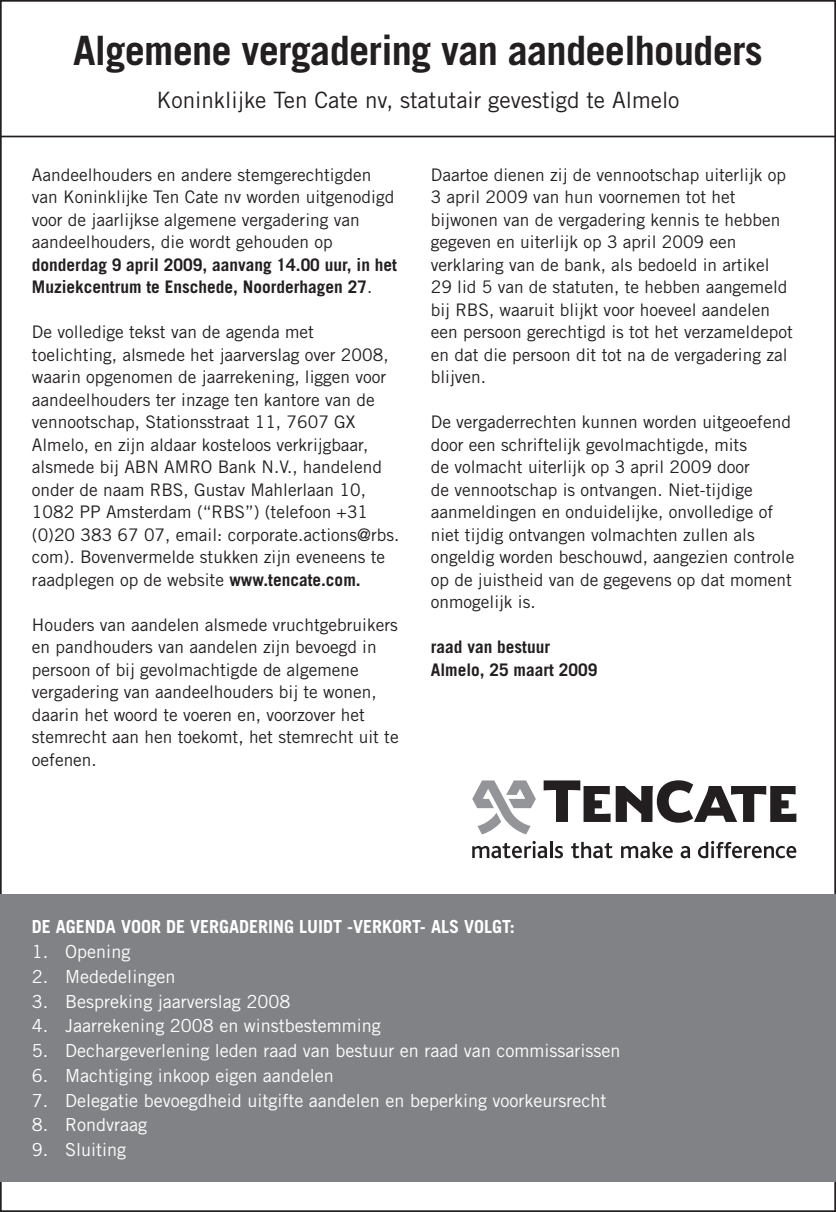
<style>
.page{position:relative;width:836px;height:1212px;background:#fff}
.page>*{position:absolute;margin:0;border:0;box-sizing:border-box;transform-origin:0 0}
.t1{font:700 40.5px "Trade Gothic";letter-spacing:-.02em;color:#231f20}
.t2{font:22.5px "Trade Gothic";color:#231f20}
.t3{font:18px "Trade Gothic";color:#fff}
.t4{font:700 18px "Trade Gothic";color:#fff}
.t5{font:17.32px/22.5px "Trade Gothic";color:#231f20}
.t6{font:700 17.32px/22.5px "Trade Gothic";color:#231f20}
.s1{font-weight:400}
.s2{font-weight:700}
</style>
<div class="page">
<div style="left:0;top:895px;width:836px;height:287px;background:#808285"></div>
<svg style="left:472px;top:780px;width:64px;height:54px"></svg>
<svg style="left:543px;top:780px;width:253px;height:43px"></svg>
<svg style="left:472px;top:841px;width:75px;height:17px"></svg>
<svg style="left:554px;top:846px;width:9px;height:12px"></svg>
<svg style="left:571px;top:842px;width:41px;height:16px"></svg>
<svg style="left:621px;top:842px;width:51px;height:16px"></svg>
<svg style="left:680px;top:846px;width:10px;height:12px"></svg>
<svg style="left:698px;top:841px;width:98px;height:17px"></svg>
<hr style="left:549px;top:842px;width:3px;height:16px;background:#231f20">
<hr style="left:0;top:136px;width:836px;height:1px;background:#231f20">
<h1 class="t1" style="left:73px;top:25px;width:691px">Algemene vergadering van aandeelhouders</h1>
<p class="t2" style="left:156px;top:86px;width:524px">Koninklijke Ten Cate nv, statutair gevestigd te Almelo</p>
<p class="t5" style="left:32px;top:163px;width:364px">Aandeelhouders en andere stemgerechtigden van Koninklijke Ten Cate nv worden uitgenodigd voor de jaarlijkse algemene vergadering van aandeelhouders, die wordt gehouden op</p>
<p class="t6" style="left:32px;top:253px;width:366px">donderdag 9 april 2009, aanvang 14.00 uur, in het<br>Muziekcentrum te Enschede, Noorderhagen 27<span class="s1">.</span></p>
<p class="t5" style="left:32px;top:320px;width:369px">De volledige tekst van de agenda met toelichting, alsmede het jaarverslag over 2008, waarin opgenomen de jaarrekening, liggen voor aandeelhouders ter inzage ten kantore van de vennootschap, Stationsstraat 11, 7607 GX Almelo, en zijn aldaar kosteloos verkrijgbaar, alsmede bij ABN AMRO Bank N.V., handelend onder de naam RBS, Gustav Mahlerlaan 10, 1082 PP Amsterdam (“RBS”) (telefoon +31 (0)20 383 67 07, email: corporate.actions@rbs. com). Bovenvermelde stukken zijn eveneens te raadplegen op de website <span class="s2">www.tencate.com.</span></p>
<p class="t5" style="left:32px;top:613px;width:368px">Houders van aandelen alsmede vruchtgebruikers en pandhouders van aandelen zijn bevoegd in persoon of bij gevolmachtigde de algemene vergadering van aandeelhouders bij te wonen, daarin het woord te voeren en, voorzover het stemrecht aan hen toekomt, het stemrecht uit te oefenen.</p>
<p class="t5" style="left:431px;top:163px;width:363px">Daartoe dienen zij de vennootschap uiterlijk op 3 april 2009 van hun voornemen tot het bijwonen van de vergadering kennis te hebben gegeven en uiterlijk op 3 april 2009 een verklaring van de bank, als bedoeld in artikel 29 lid 5 van de statuten, te hebben aangemeld bij RBS, waaruit blijkt voor hoeveel aandelen een persoon gerechtigd is tot het verzameldepot en dat die persoon dit tot na de vergadering zal blijven.</p>
<p class="t5" style="left:431px;top:411px;width:365px">De vergaderrechten kunnen worden uitgeoefend door een schriftelijk gevolmachtigde, mits<br>de volmacht uiterlijk op 3 april 2009 door<br>de vennootschap is ontvangen. Niet-tijdige aanmeldingen en onduidelijke, onvolledige of niet tijdig ontvangen volmachten zullen als ongeldig worden beschouwd, aangezien controle op de juistheid van de gegevens op dat moment onmogelijk is.</p>
<p class="t6" style="left:431px;top:636px;width:168px">raad van bestuur<br>Almelo, 25 maart 2009</p>
<p class="t4" style="left:32px;top:916px;width:484px">de agen da voor de vergadering luidt -verkort- als volgt:</p>
<p class="t3" style="left:32px;top:941px;width:100px">1. Opening</p>
<p class="t3" style="left:32px;top:965px;width:145px">2. Mededelingen</p>
<p class="t3" style="left:32px;top:990px;width:260px">3. Bespreking jaarverslag 2008</p>
<p class="t3" style="left:32px;top:1015px;width:350px">4. Jaarrekening 2008 en winstbestemming</p>
<p class="t3" style="left:32px;top:1040px;width:590px">5. Dechargeverlening leden raad van bestuur en raad van commissarissen</p>
<p class="t3" style="left:32px;top:1064px;width:303px">6. Machtiging inkoop eigen aandelen</p>
<p class="t3" style="left:32px;top:1089px;width:576px">7. Delegatie bevoegdheid uitgifte aandelen en beperking voorkeursrecht</p>
<p class="t3" style="left:32px;top:1114px;width:117px">8. Rondvraag</p>
<p class="t3" style="left:32px;top:1139px;width:96px">9. Sluiting</p>
</div>
